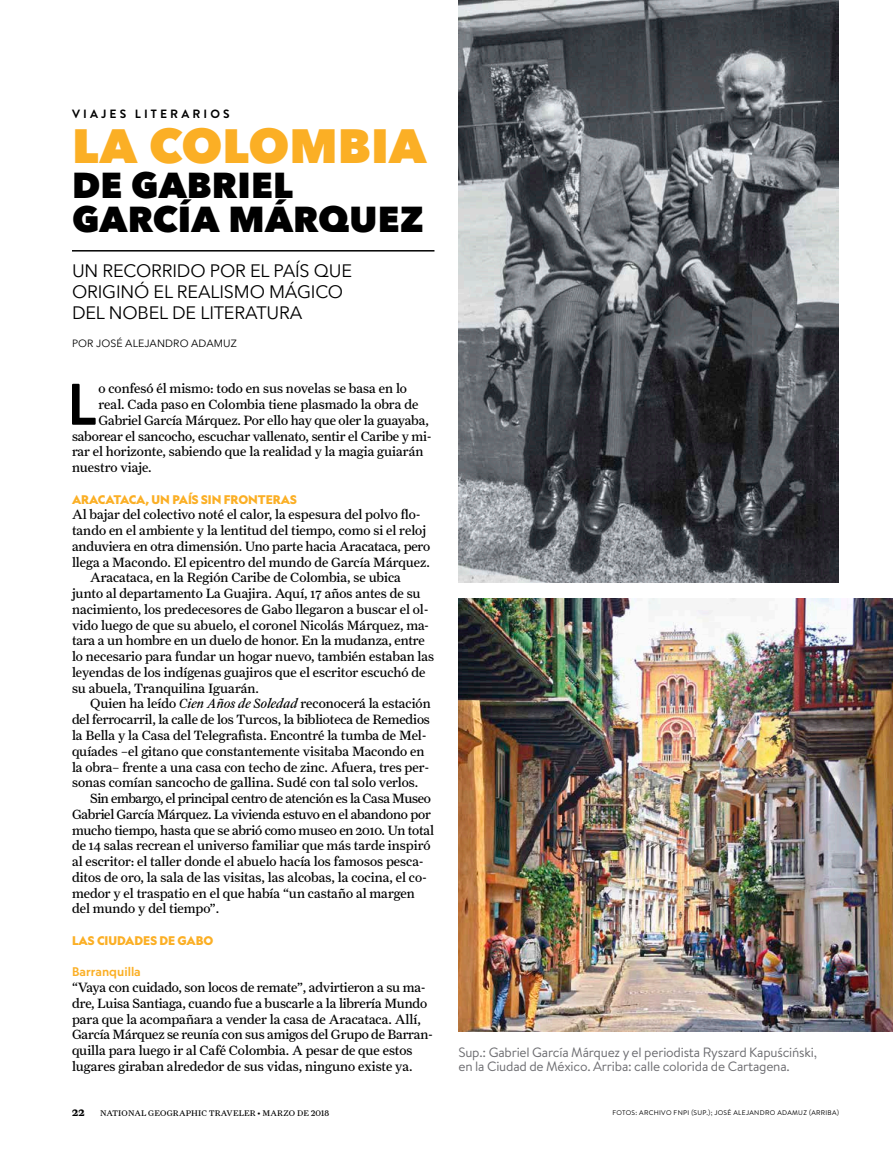
<style>
.page{position:relative;width:893px;height:1170px;background:#fff}
.page>*{position:absolute;margin:0;border:0;box-sizing:border-box;transform-origin:0 0}
.t1{font:700 58.5px "Brandon Grotesque";color:#000}
.t2{font:800 48px "Avenir Next";color:#fbaf25}
.t3{font:800 36px/34.5px "Avenir Next";letter-spacing:.005em;color:#000}
.t4{font:18px/21px "Avenir Next";letter-spacing:-.01em;color:#000}
.t5{font:13.5px/15.8px "Farnham Text";color:#000}
.t6{font:13.5px/13.5px "Brandon Text";letter-spacing:-.015em;color:#6d6d71}
.t7{font:13.5px "Farnham Text";letter-spacing:-.02em;color:#000}
.t8{font:13.5px "Farnham Text";letter-spacing:-.025em;color:#000}
.t9{font:900 12px "Geograph";color:#fbaf25}
.t10{font:700 12px "Brandon Grotesque";letter-spacing:.26em;color:#000}
.t11{font:500 12px "Geograph";color:#fbaf25}
.t12{font:12px "Farnham Display Bold OSF";color:#000}
.t13{font:10.5px "Avenir Next";letter-spacing:.01em;color:#000}
.t14{font:8.25px "Farnham Text";letter-spacing:.02em;color:#000}
.t15{font:6.75px "Brandon Text";letter-spacing:.045em;color:#000}
.s1{font-style:italic}
</style>
<div class="page">
<img style="left:458px;top:0;width:381px;height:582px">
<hr style="left:72px;top:250px;width:362px;height:1px;background:#000">
<img style="left:458px;top:598px;width:435px;height:433px">
<p class="t10" style="left:72px;top:105px;width:159px">VIAJES LITERARIOS</p>
<h2 class="t2" style="left:72px;top:116px;width:356px">LA COLOMBIA</h2>
<h3 class="t3" style="left:72px;top:167px;width:354px">DE GABRIEL<br>GARCÍA MÁRQUEZ</h3>
<h3 class="t4" style="left:72px;top:259px;width:282px">UN RECORRIDO POR EL PAÍS QUE<br>ORIGINÓ EL REALISMO MÁGICO<br>DEL NOBEL DE LITERATURA</h3>
<p class="t13" style="left:72px;top:335px;width:166px">POR JOSÉ ALEJANDRO ADAMUZ</p>
<h1 class="t1" style="left:67px;top:363px;width:31px">L</h1>
<p class="t5" style="left:99px;top:380px;width:310px">o confesó él mismo: todo en sus novelas se basa en lo</p>
<p class="t5" style="left:99px;top:396px;width:321px">real. Cada paso en Colombia tiene plasmado la obra de</p>
<p class="t5" style="left:99px;top:412px;width:332px">Gabriel García Márquez. Por ello hay que oler la guayaba,</p>
<p class="t5" style="left:72px;top:428px;width:361px">saborear el sancocho, escuchar vallenato, sentir el Caribe y mi-</p>
<p class="t5" style="left:72px;top:443px;width:353px">rar el horizonte, sabiendo que la realidad y la magia guiarán</p>
<p class="t5" style="left:72px;top:459px;width:81px">nuestro viaje.</p>
<p class="t9" style="left:72px;top:491px;width:226px">ARACATACA, UN PAÍS SIN FRONTERAS</p>
<p class="t5" style="left:72px;top:506px;width:350px">Al bajar del colectivo noté el calor, la espesura del polvo flo-</p>
<p class="t5" style="left:72px;top:522px;width:356px">tando en el ambiente y la lentitud del tiempo, como si el reloj</p>
<p class="t5" style="left:72px;top:538px;width:360px">anduviera en otra dimensión. Uno parte hacia Aracataca, pero</p>
<p class="t5" style="left:72px;top:554px;width:359px">llega a Macondo. El epicentro del mundo de García Márquez.</p>
<p class="t5" style="left:90px;top:569px;width:313px">Aracataca, en la Región Caribe de Colombia, se ubica</p>
<p class="t5" style="left:72px;top:585px;width:350px">junto al departamento La Guajira. Aquí, 17 años antes de su</p>
<p class="t5" style="left:72px;top:601px;width:358px">nacimiento, los predecesores de Gabo llegaron a buscar el ol-</p>
<p class="t5" style="left:72px;top:617px;width:359px">vido luego de que su abuelo, el coronel Nicolás Márquez, ma-</p>
<p class="t5" style="left:72px;top:632px;width:354px">tara a un hombre en un duelo de honor. En la mudanza, entre</p>
<p class="t5" style="left:72px;top:648px;width:364px">lo necesario para fundar un hogar nuevo, también estaban las</p>
<p class="t5" style="left:72px;top:664px;width:355px">leyendas de los indígenas guajiros que el escritor escuchó de</p>
<p class="t5" style="left:72px;top:680px;width:189px">su abuela, Tranquilina Iguarán.</p>
<p class="t5" style="left:90px;top:695px;width:342px">Quien ha leído <span class="s1">Cien Años de Soledad</span> reconocerá la estación</p>
<p class="t5" style="left:72px;top:711px;width:359px">del ferrocarril, la calle de los Turcos, la biblioteca de Remedios</p>
<p class="t5" style="left:72px;top:727px;width:356px">la Bella y la Casa del Telegrafista. Encontré la tumba de Mel-</p>
<p class="t5" style="left:72px;top:743px;width:354px">quíades –el gitano que constantemente visitaba Macondo en</p>
<p class="t5" style="left:72px;top:758px;width:359px">la obra– frente a una casa con techo de zinc. Afuera, tres per-</p>
<p class="t5" style="left:72px;top:774px;width:348px">sonas comían sancocho de gallina. Sudé con tal solo verlos.</p>
<p class="t8" style="left:90px;top:790px;width:342px">Sin embargo, el principal centro de atención es la Casa Museo</p>
<p class="t7" style="left:72px;top:806px;width:360px">Gabriel García Márquez. La vivienda estuvo en el abandono por</p>
<p class="t5" style="left:72px;top:821px;width:363px">mucho tiempo, hasta que se abrió como museo en 2010. Un total</p>
<p class="t5" style="left:72px;top:837px;width:360px">de 14 salas recrean el universo familiar que más tarde inspiró</p>
<p class="t5" style="left:72px;top:853px;width:353px">al escritor: el taller donde el abuelo hacía los famosos pesca-</p>
<p class="t5" style="left:72px;top:869px;width:356px">ditos de oro, la sala de las visitas, las alcobas, la cocina, el co-</p>
<p class="t5" style="left:72px;top:884px;width:344px">medor y el traspatio en el que había “un castaño al margen</p>
<p class="t5" style="left:72px;top:900px;width:149px">del mundo y del tiempo”.</p>
<p class="t9" style="left:72px;top:932px;width:143px">LAS CIUDADES DE GABO</p>
<p class="t11" style="left:72px;top:964px;width:70px">Barranquilla</p>
<p class="t5" style="left:72px;top:979px;width:362px">“Vaya con cuidado, son locos de remate”, advirtieron a su ma&shy;dre, Luisa Santiaga, cuando fue a buscarle a la librería Mundo para que la acompañara a vender la casa de Aracataca. Allí, García Márquez se reunía con sus amigos del Grupo de Barran&shy;quilla para luego ir al Café Colombia. A pesar de que estos lugares giraban alrededor de sus vidas, ninguno existe ya.</p>
<p class="t6" style="left:458px;top:1045px;width:360px">Sup.: Gabriel García Márquez y el periodista Ryszard Kapuściński, en la Ciudad de México. Arriba: calle colorida de Cartagena.</p>
<p class="t12" style="left:72px;top:1104px;width:14px">22</p>
<p class="t14" style="left:100px;top:1108px;width:230px">NATIONAL GEOGRAPHIC TRAVELER • MARZO DE 2018</p>
<p class="t15" style="left:612px;top:1108px;width:228px">FOTOS: ARCHIVO FNPI (SUP.); JOSÉ ALEJANDRO ADAMUZ (ARRIBA)</p>
</div>
